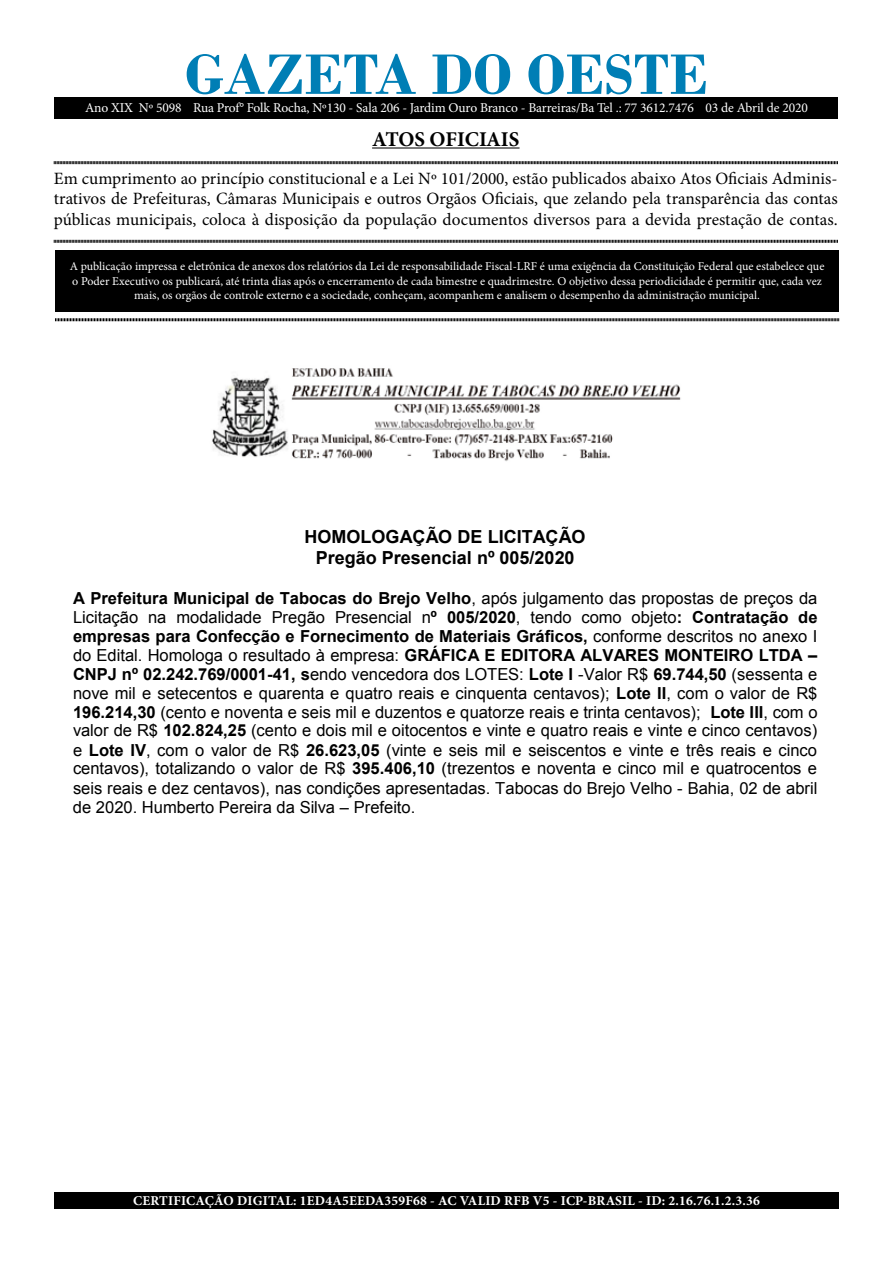
<style>
.page{position:relative;width:893px;height:1263px;background:#fff}
.page>*{position:absolute;margin:0;border:0;box-sizing:border-box;transform-origin:0 0}
.t1{font:700 60px "Bodoni";color:#007eb5}
.t2{font:700 21px "Minion Pro";letter-spacing:-.005em;color:#000}
.t3{font:700 18px/20.7px "Arial";color:#000;text-align:center}
.t4{font:17.25px/20.7px "Minion Pro";color:#000;text-align:justify}
.t5{font:16.5px/19px "Arial";color:#000;text-align:justify}
.t6{font:13.5px "Minion Pro";letter-spacing:-.01em;color:#fff}
.t7{font:700 13.5px "Minion Pro";letter-spacing:.015em;color:#fff}
.t8{font:12px/14.4px "Minion Pro";color:#fff;text-align:center}
.s1{font-weight:700}
.s2{font-style:inherit}
</style>
<div class="page">
<div style="left:55px;top:250px;width:784px;height:61px;background:#000"></div>
<hr style="left:372px;top:147px;width:147px;height:2px;background:#000">
<svg style="left:54px;top:161px;width:784px;height:4px;background:#7f7f7f"></svg>
<svg style="left:54px;top:239px;width:784px;height:4px;background:#7f7f7f"></svg>
<svg style="left:55px;top:318px;width:784px;height:4px;background:#7f7f7f"></svg>
<div style="left:54px;top:98px;width:784px;height:20px;background:#000"></div>
<div style="left:54px;top:1192px;width:785px;height:17px;background:#000"></div>
<img style="left:212px;top:368px;width:469px;height:93px">
<h1 class="t1" style="left:185px;top:39px;width:525px">GAZETA DO OESTE</h1>
<p class="t2" style="left:372px;top:124px;width:149px">ATOS OFICIAIS</p>
<p class="t4" style="left:54px;top:168px;width:785px">Em cumprimento ao princípio constitucional e a Lei Nº 101/2000, estão publicados abaixo Atos Oficiais Adminis&shy;trativos de Prefeituras, Câmaras Municipais e outros Orgãos Oficiais, que zelando pela transparência das contas públicas municipais, coloca à disposição da população documentos diversos para a devida prestação de contas.</p>
<p class="t8" style="left:70px;top:259px;width:756px">A publicação impressa e eletrônica de anexos dos relatórios da Lei de responsabilidade Fiscal-LRF é uma exigência da Constituição Federal que estabelece que o Poder Executivo os publicará, até trinta dias após o encerramento de cada bimestre e quadrimestre. O objetivo dessa periodicidade é permitir que, cada vez mais, os orgãos de controle externo e a sociedade, conheçam, acompanhem e analisem o desempenho da administração municipal.</p>
<p class="t6" style="left:85px;top:99px;width:724px">Ano XIX Nº 5098 Rua Prof° Folk Rocha, Nº130 - Sala 206 - Jardim Ouro Branco - Barreiras/Ba Tel .: 77 3612.7476 03 de Abril de 2020</p>
<p class="t3" style="left:305px;top:527px;width:282px">HOMOLOGAÇÃO DE LICITAÇÃO<br>Pregão Presencial nº 005/2020</p>
<p class="t5" style="left:73px;top:589px;width:746px"><span class="s1">A Prefeitura Municipal de Tabocas do Brejo Velho</span>, após julgamento das propostas de preços da Licitação na modalidade Pregão Presencial n<span class="s1">º 005/2020</span>, tendo como objeto<span class="s1">: Contratação de empresas para Confecção e Fornecimento de Materiais Gráficos,</span> conforme descritos no anexo I do Edital. Homologa o resultado à empresa: <span class="s1">GRÁFICA E EDITORA ALVARES MONTEIRO LTDA</span> <span class="s1">– </span><span class="s1">CNPJ nº 02.242.769/0001-41, s</span>endo vencedora dos LOTES: <span class="s1">Lote I</span> -Valor R$ <span class="s1">69.744,50</span> (sessenta e nove mil e setecentos e quarenta e quatro reais e cinquenta centavos); <span class="s1">Lote II</span>, com o valor de R$ <span class="s1">196.214,30</span> (cento e noventa e seis mil e duzentos e quatorze reais e trinta centavos); <span class="s1">Lote III</span>, com o valor de R$ <span class="s1">102.824,25</span> (cento e dois mil e oitocentos e vinte e quatro reais e vinte e cinco centavos) e <span class="s1">Lote IV</span>, com o valor de R$ <span class="s1">26.623,05</span> (vinte e seis mil e seiscentos e vinte e três reais e cinco centavos), totalizando o valor de R$ <span class="s1">395.406,10</span> (trezentos e noventa e cinco mil e quatrocentos e seis reais e dez centavos), nas condições apresentadas. Tabocas do Brejo Velho - Bahia, 02 de abril de 2020. Humberto Pereira da Silva <span class="s2">–</span> Prefeito.</p>
<p class="t7" style="left:133px;top:1191px;width:628px">CERTIFICAÇÃO DIGITAL: 1ED4A5EEDA359F68 - AC VALID RFB V5 - ICP-BRASIL - ID: 2.16.76.1.2.3.36</p>
</div>
